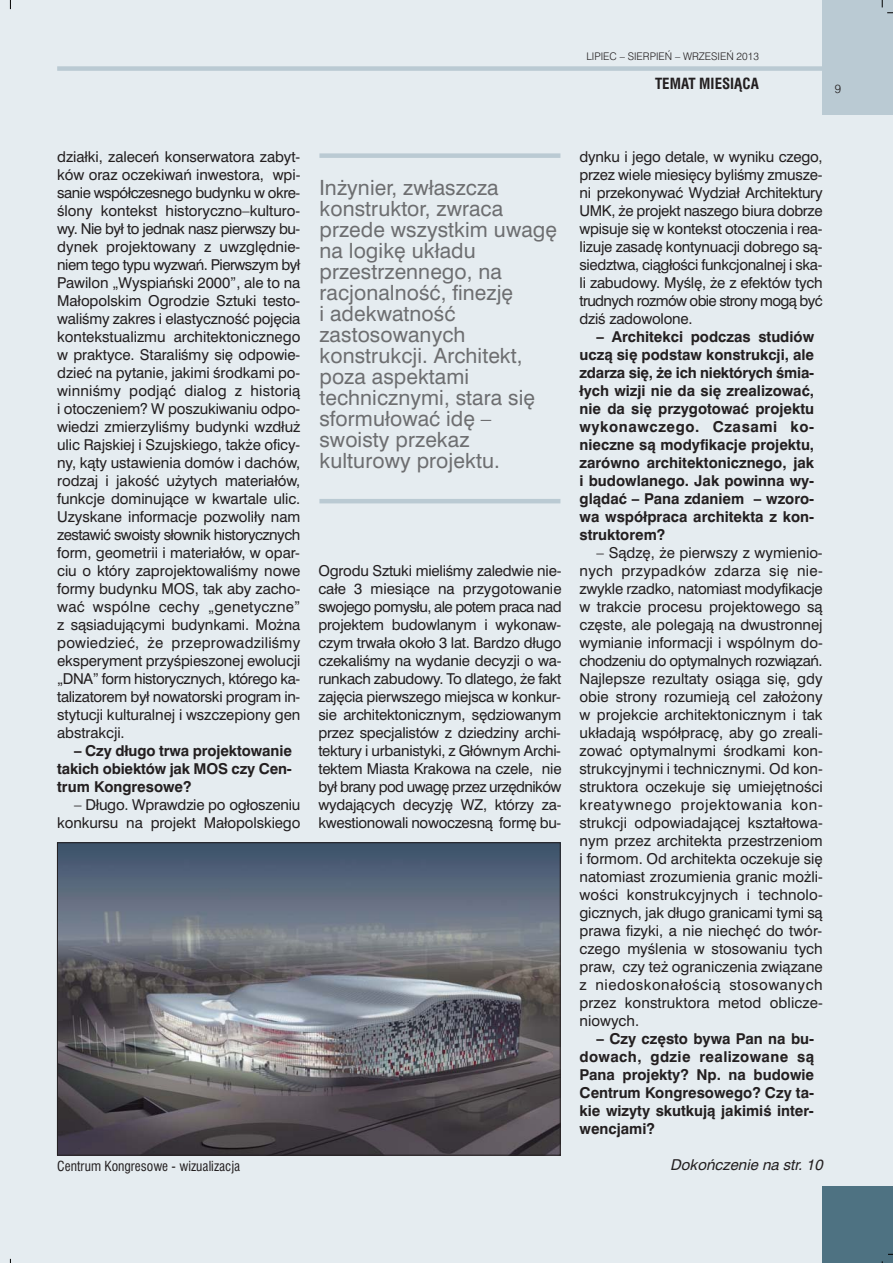
<style>
.page{position:relative;width:893px;height:1263px;background:#fff}
.page>*{position:absolute;margin:0;border:0;box-sizing:border-box;transform-origin:0 0}
.t1{font:21px/21px "Swiss 721 PL";letter-spacing:.005em;color:#6d6e70}
.t2{font:15px/18px "Swiss 721 PL";letter-spacing:-.01em;color:#231f20;text-align:justify}
.t3{font:700 15px/18px "Swiss 721 PL";color:#231f20;text-align:justify}
.t4{font:italic 15px "Swiss 721 PL";color:#231f20}
.t5{font:700 condensed 15px "Swiss 721 PL";color:#231f20}
.t6{font:condensed 13.5px "Swiss 721 PL";color:#231f20}
.t7{font:300 12px "Swiss 721 PL";color:#231f20}
.t8{font:300 10.5px "Swiss 721 PL";color:#231f20}
</style>
<div class="page">
<div style="left:0;top:0;width:892px;height:1263px;background:#e5ecf0"></div>
<div style="left:823px;top:0;width:69px;height:114px;background:#bacad3"></div>
<div style="left:57px;top:66px;width:766px;height:5px;background:#bacad3"></div>
<div style="left:823px;top:1186px;width:69px;height:77px;background:#4e7282"></div>
<div style="left:319px;top:153px;width:241px;height:5px;background:#bacad3"></div>
<hr style="left:319px;top:499px;width:241px;height:4px;background:#bacad3">
<img style="left:59px;top:845px;width:499px;height:308px">
<div style="left:57px;top:843px;width:503px;height:312px;border:1px solid #231f20"></div>
<p class="t8" style="left:586px;top:51px;width:174px">LIPIEC – SIERPIE¡ – WRZESIE¡ 2013</p>
<p class="t5" style="left:655px;top:78px;width:105px">TEMAT MIESIÑCA</p>
<p class="t7" style="left:835px;top:83px;width:8px">9</p>
<p class="t2" style="left:57px;top:149px;width:245px">działki, zaleceƒ konserwatora zabyt&shy;ków oraz oczekiwaƒ inwestora, wpi&shy;sanie współczesnego budynku w okre-Êlony kontekst historyczno–kulturo&shy;wy. Nie był to jednak nasz pierwszy bu&shy;dynek projektowany z uwzgl´dnie&shy;niem tego typu wyzwaƒ. Pierwszym był Pawilon „Wyspiaƒski 2000”, ale to na Małopolskim Ogrodzie Sztuki testo&shy;waliÊmy zakres i elastycznoÊç poj´cia kontekstualizmu architektonicznego w praktyce. StaraliÊmy si´ odpowie&shy;dzieç na pytanie, jakimi Êrodkami po&shy;winniÊmy podjàç dialog z historià i otoczeniem? W poszukiwaniu odpo&shy;wiedzi zmierzyliÊmy budynki wzdłu˝ ulic Rajskiej i Szujskiego, tak˝e oficy&shy;ny, kàty ustawienia domów i dachów, rodzaj i jakoÊç u˝ytych materiałów, funkcje dominujàce w kwartale ulic.<br>Uzyskane informacje pozwoliły nam zestawiç swoisty słownik historycznych form, geometrii i materiałów, w opar&shy;ciu o który zaprojektowaliÊmy nowe formy budynku MOS, tak aby zacho&shy;waç wspólne cechy „genetyczne” z sàsiadujàcymi budynkami. Mo˝na powiedzieç, ˝e przeprowadziliÊmy eksperyment przyÊpieszonej ewolucji „DNA” form historycznych, którego ka&shy;talizatorem był nowatorski program in&shy;stytucji kulturalnej i wszczepiony gen abstrakcji.</p>
<p class="t3" style="left:57px;top:743px;width:236px;text-indent:17px">– Czy długo trwa projektowanie takich obiektów jak MOS czy Cen&shy;trum Kongresowe?</p>
<p class="t2" style="left:57px;top:797px;width:245px;text-align:right">– Długo. Wprawdzie po ogłoszeniu konkursu na projekt Małopolskiego</p>
<p class="t6" style="left:57px;top:1161px;width:185px">Centrum Kongresowe - wizualizacja</p>
<p class="t1" style="left:319px;top:179px;width:239px">In˝ynier, zwłaszcza konstruktor, zwraca przede wszystkim uwag´ na logik´ układu przestrzennego, na racjonalnoÊç, finezj´<br>i adekwatnoÊç zastosowanych konstrukcji. Architekt, poza aspektami technicznymi, stara si´ sformułowaç id´ – swoisty przekaz kulturowy projektu.</p>
<p class="t2" style="left:318px;top:563px;width:245px">Ogrodu Sztuki mieliÊmy zaledwie nie&shy;całe 3 miesiàce na przygotowanie swojego pomysłu, ale potem praca nad projektem budowlanym i wykonaw&shy;czym trwała około 3 lat. Bardzo długo czekaliÊmy na wydanie decyzji o wa&shy;runkach zabudowy. To dlatego, ˝e fakt zaj´cia pierwszego miejsca w konkur&shy;sie architektonicznym, s´dziowanym przez specjalistów z dziedziny archi&shy;tektury i urbanistyki, z Głównym Archi&shy;tektem Miasta Krakowa na czele, nie był brany pod uwag´ przez urz´dników wydajàcych decyzj´ WZ, którzy za&shy;kwestionowali nowoczesnà form´ bu-</p>
<p class="t2" style="left:579px;top:149px;width:245px">dynku i jego detale, w wyniku czego, przez wiele miesi´cy byliÊmy zmusze&shy;ni przekonywaç Wydział Architektury UMK, ˝e projekt naszego biura dobrze wpisuje si´ w kontekst otoczenia i rea&shy;lizuje zasad´ kontynuacji dobrego sà&shy;siedztwa, ciàgłoÊci funkcjonalnej i ska&shy;li zabudowy. MyÊl´, ˝e z efektów tych trudnych rozmów obie strony mogà byç dziÊ zadowolone.</p>
<p class="t3" style="left:579px;top:329px;width:236px;text-indent:17px">– Architekci podczas studiów uczà si´ podstaw konstrukcji, ale zdarza si´, ˝e ich niektórych Êmia&shy;łych wizji nie da si´ zrealizowaç, nie da si´ przygotowaç projektu wykonawczego. Czasami ko&shy;nieczne sà modyfikacje projektu, zarówno architektonicznego, jak i budowlanego. Jak powinna wy&shy;glàdaç – Pana zdaniem – wzoro&shy;wa współpraca architekta z kon&shy;struktorem?</p>
<p class="t2" style="left:579px;top:545px;width:245px;text-indent:17px">– Sàdz´, ˝e pierwszy z wymienio&shy;nych przypadków zdarza si´ nie&shy;zwykle rzadko, natomiast modyfikacje w trakcie procesu projektowego sà cz´ste, ale polegajà na dwustronnej wymianie informacji i wspólnym do&shy;chodzeniu do optymalnych rozwiàzaƒ.<br>Najlepsze rezultaty osiàga si´, gdy obie strony rozumiejà cel zało˝ony w projekcie architektonicznym i tak układajà współprac´, aby go zreali&shy;zowaç optymalnymi Êrodkami kon&shy;strukcyjnymi i technicznymi. Od kon&shy;struktora oczekuje si´ umiej´tnoÊci kreatywnego projektowania kon&shy;strukcji odpowiadajàcej kształtowa&shy;nym przez architekta przestrzeniom i formom. Od architekta oczekuje si´ natomiast zrozumienia granic mo˝li&shy;woÊci konstrukcyjnych i technolo&shy;gicznych, jak długo granicami tymi sà prawa fizyki, a nie niech´ç do twór&shy;czego myÊlenia w stosowaniu tych praw, czy te˝ ograniczenia zwiàzane z niedoskonałoÊcià stosowanych przez konstruktora metod oblicze&shy;niowych.</p>
<p class="t3" style="left:579px;top:1031px;width:236px;text-indent:17px">– Czy cz´sto bywa Pan na bu&shy;dowach, gdzie realizowane sà Pana projekty? Np. na budowie Centrum Kongresowego? Czy ta&shy;kie wizyty skutkujà jakimiÊ inter&shy;wencjami?</p>
<p class="t4" style="left:670px;top:1159px;width:157px">Dokoƒczenie na str. 10</p>
</div>
